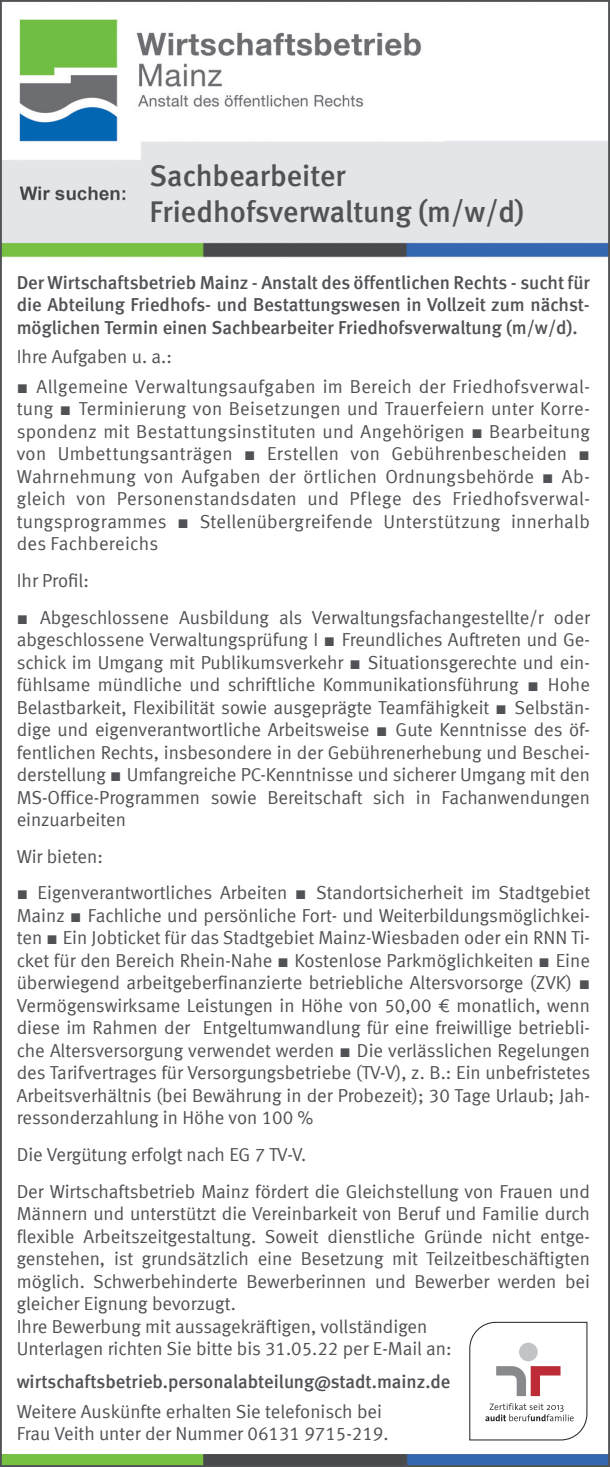
<style>
.page{position:relative;width:610px;height:1467px;background:#fff}
.page>*{position:absolute;margin:0;border:0;box-sizing:border-box;transform-origin:0 0}
.t1{font:700 30px/36px "Mainz Meta";color:#505255}
.t2{font:18.75px/22.5px "Mainz Meta";color:#505255;text-align:justify}
.t3{font:700 18.75px/22.5px "Mainz Meta";color:#505255;text-align:justify}
.s1{font-family:"Arial"}
</style>
<div class="page">
<img style="left:3px;top:1454px;width:603px;height:10px">
<img style="left:3px;top:19px;width:603px;height:239px">
<svg style="left:469px;top:1322px;width:118px;height:118px"></svg>
<h1 class="t1" style="left:150px;top:157px;width:376px">Sachbearbeiter<br>Friedhofsverwaltung (m/w/d)</h1>
<p class="t3" style="left:17px;top:271px;width:574px">Der Wirtschaftsbetrieb Mainz - Anstalt des öffentlichen Rechts - sucht für die Abteilung Friedhofs- und Bestattungswesen in Vollzeit zum nächst&shy;möglichen Termin einen Sachbearbeiter Friedhofsverwaltung (m/w/d).</p>
<p class="t2" style="left:17px;top:345px;width:157px">Ihre Aufgaben u. a.:</p>
<p class="t2" style="left:17px;top:375px;width:574px"><span class="s1">■</span> Allgemeine Verwaltungsaufgaben im Bereich der Friedhofsverwal&shy;tung <span class="s1">■</span> Terminierung von Beisetzungen und Trauerfeiern unter Korre&shy;spondenz mit Bestattungsinstituten und Angehörigen <span class="s1">■</span> Bearbeitung von Umbettungsanträgen <span class="s1">■</span> Erstellen von Gebührenbescheiden <span class="s1">■ </span>Wahrnehmung von Aufgaben der örtlichen Ordnungsbehörde <span class="s1">■</span> Ab&shy;gleich von Personenstandsdaten und Pflege des Friedhofsverwal&shy;tungsprogrammes <span class="s1">■</span> Stellenübergreifende Unterstützung innerhalb des Fachbereichs</p>
<p class="t2" style="left:17px;top:569px;width:74px">Ihr Profil:</p>
<p class="t2" style="left:17px;top:606px;width:574px"><span class="s1">■</span> Abgeschlossene Ausbildung als Verwaltungsfachangestellte/r oder abgeschlossene Verwaltungsprüfung I <span class="s1">■</span> Freundliches Auftreten und Ge&shy;schick im Umgang mit Publikumsverkehr <span class="s1">■</span> Situationsgerechte und ein&shy;fühlsame mündliche und schriftliche Kommunikationsführung <span class="s1">■</span> Hohe Belastbarkeit, Flexibilität sowie ausgeprägte Teamfähigkeit <span class="s1">■</span> Selbstän&shy;dige und eigenverantwortliche Arbeitsweise <span class="s1">■</span> Gute Kenntnisse des öf&shy;fentlichen Rechts, insbesondere in der Gebührenerhebung und Beschei&shy;derstellung <span class="s1">■</span> Umfangreiche PC-Kenntnisse und sicherer Umgang mit den MS-Office-Programmen sowie Bereitschaft sich in Fachanwendungen einzuarbeiten</p>
<p class="t2" style="left:17px;top:845px;width:88px">Wir bieten:</p>
<p class="t2" style="left:17px;top:881px;width:575px"><span class="s1">■</span> Eigenverantwortliches Arbeiten <span class="s1">■</span> Standortsicherheit im Stadtgebiet Mainz <span class="s1">■</span> Fachliche und persönliche Fort- und Weiterbildungsmöglichkei&shy;ten <span class="s1">■</span> Ein Jobticket für das Stadtgebiet Mainz-Wiesbaden oder ein RNN Ti&shy;cket für den Bereich Rhein-Nahe <span class="s1">■</span> Kostenlose Parkmöglichkeiten <span class="s1">■</span> Eine überwiegend arbeitgeberfinanzierte betriebliche Altersvorsorge (ZVK) <span class="s1">■ </span>Vermögenswirksame Leistungen in Höhe von 50,00 € monatlich, wenn diese im Rahmen der Entgeltumwandlung für eine freiwillige betriebli&shy;che Altersversorgung verwendet werden <span class="s1">■</span> Die verlässlichen Regelungen des Tarifvertrages für Versorgungsbetriebe (TV-V), z. B.: Ein unbefristetes Arbeitsverhältnis (bei Bewährung in der Probezeit); 30 Tage Urlaub; Jah&shy;ressonderzahlung in Höhe von 100 %</p>
<p class="t2" style="left:17px;top:1136px;width:574px;line-height:36.8px">Die Vergütung erfolgt nach EG 7 TV-V.<br>Der Wirtschaftsbetrieb Mainz fördert die Gleichstellung von Frauen und</p>
<p class="t2" style="left:17px;top:1202px;width:574px;text-align:left">Männern und unterstützt die Vereinbarkeit von Beruf und Familie durch flexible Arbeitszeitgestaltung. Soweit dienstliche Gründe nicht entge&shy;genstehen, ist grundsätzlich eine Besetzung mit Teilzeitbeschäftigten möglich. Schwerbehinderte Bewerberinnen und Bewerber werden bei gleicher Eignung bevorzugt.<br>Ihre Bewerbung mit aussagekräftigen, vollständigen<br>Unterlagen richten Sie bitte bis 31.05.22 per E-Mail an:</p>
<p class="t3" style="left:17px;top:1370px;width:435px">wirtschaftsbetrieb.personalabteilung@stadt.mainz.de</p>
<p class="t2" style="left:17px;top:1400px;width:373px">Weitere Auskünfte erhalten Sie telefonisch bei<br>Frau Veith unter der Nummer 06131 9715-219.</p>
</div>
